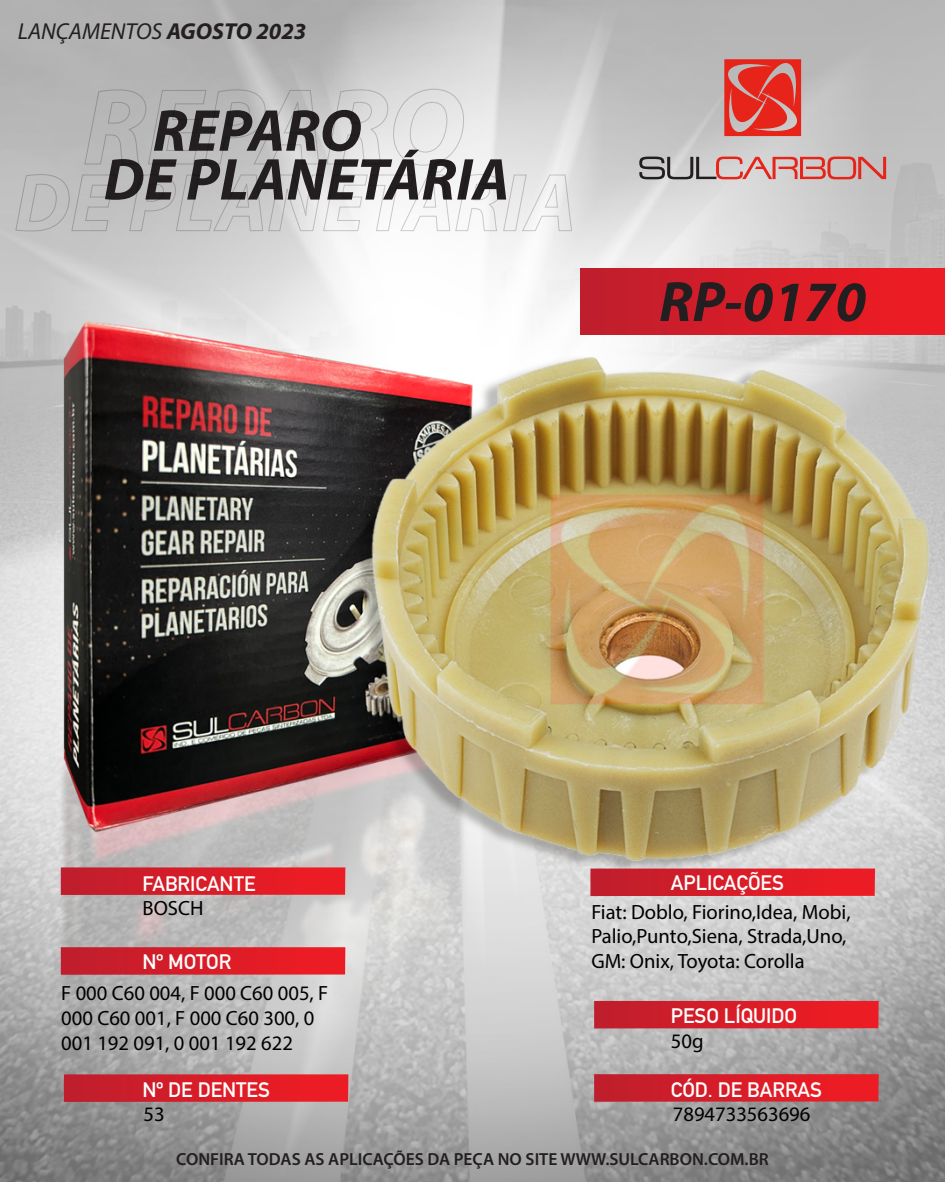
<style>
.page{position:relative;width:945px;height:1182px;background:#fff}
.page>*{position:absolute;margin:0;border:0;box-sizing:border-box;transform-origin:0 0}
.t1{font:italic 700 59.59px/48.8px "Myriad Pro";color:#231f20}
.t2{font:italic 700 57.23px "Myriad Pro";color:#231f20}
.t3{font:italic 23.19px "Myriad Pro";color:#231f20}
.t4{font:20.65px/24.8px "Myriad Pro";color:#000}
.t5{font:20.65px "DIN Mittelschrift Alternate";color:#fff}
.t6{font:600 17.5px "Myriad Pro";color:#231f20}
.s1{font-weight:700}
</style>
<div class="page">
<img style="left:0;top:0;width:945px;height:1181px">
<svg style="left:61px;top:867px;width:284px;height:27px;background:#d71f2a"></svg>
<svg style="left:594px;top:1000px;width:285px;height:28px;background:#d6222d"></svg>
<svg style="left:594px;top:1074px;width:285px;height:27px;background:#d71e29"></svg>
<svg style="left:590px;top:868px;width:285px;height:28px;background:#d7212b"></svg>
<svg style="left:64px;top:1074px;width:284px;height:27px;background:#d71e29"></svg>
<svg style="left:61px;top:947px;width:284px;height:27px;background:#d71e29"></svg>
<svg style="left:714px;top:49px;width:97px;height:97px;background:#d3746f"></svg>
<svg style="left:639px;top:156px;width:247px;height:23px;background:#c49896"></svg>
<svg style="left:15px;top:88px;width:558px;height:144px;background:#d0d0d0"></svg>
<div style="left:581px;top:268px;width:364px;height:66px;background:linear-gradient(to right,#bf1e2d,#f11c23)"></div>
<p class="t3" style="left:18px;top:17px;width:290px">LANÇAMENTOS <span class="s1">AGOSTO 2023</span></p>
<h1 class="t1" style="left:104px;top:104px;width:407px;text-indent:49px">REPARO<br>DE PLANETÁRIA</h1>
<h2 class="t2" style="left:659px;top:264px;width:209px">RP-0170</h2>
<p class="t5" style="left:142px;top:871px;width:115px">FABRICANTE</p>
<p class="t4" style="left:142px;top:895px;width:63px">BOSCH</p>
<p class="t5" style="left:671px;top:870px;width:115px">APLICAÇÕES</p>
<p class="t4" style="left:591px;top:898px;width:261px">Fiat: Doblo, Fiorino,Idea, Mobi,<br>Palio,Punto,Siena, Strada,Uno,</p>
<p class="t5" style="left:142px;top:949px;width:90px">Nº MOTOR</p>
<p class="t4" style="left:591px;top:948px;width:215px">GM: Onix, Toyota: Corolla</p>
<p class="t4" style="left:61px;top:980px;width:269px">F 000 C60 004, F 000 C60 005, F<br>000 C60 001, F 000 C60 300, 0<br>001 192 091, 0 001 192 622</p>
<p class="t5" style="left:671px;top:1003px;width:128px">PESO LÍQUIDO</p>
<p class="t4" style="left:671px;top:1028px;width:34px">50g</p>
<p class="t5" style="left:142px;top:1077px;width:129px">Nº DE DENTES</p>
<p class="t4" style="left:144px;top:1101px;width:23px">53</p>
<p class="t5" style="left:671px;top:1077px;width:153px">CÓD. DE BARRAS</p>
<p class="t4" style="left:673px;top:1101px;width:139px">7894733563696</p>
<p class="t6" style="left:176px;top:1147px;width:594px">CONFIRA TODAS AS APLICAÇÕES DA PEÇA NO SITE WWW.SULCARBON.COM.BR</p>
</div>
